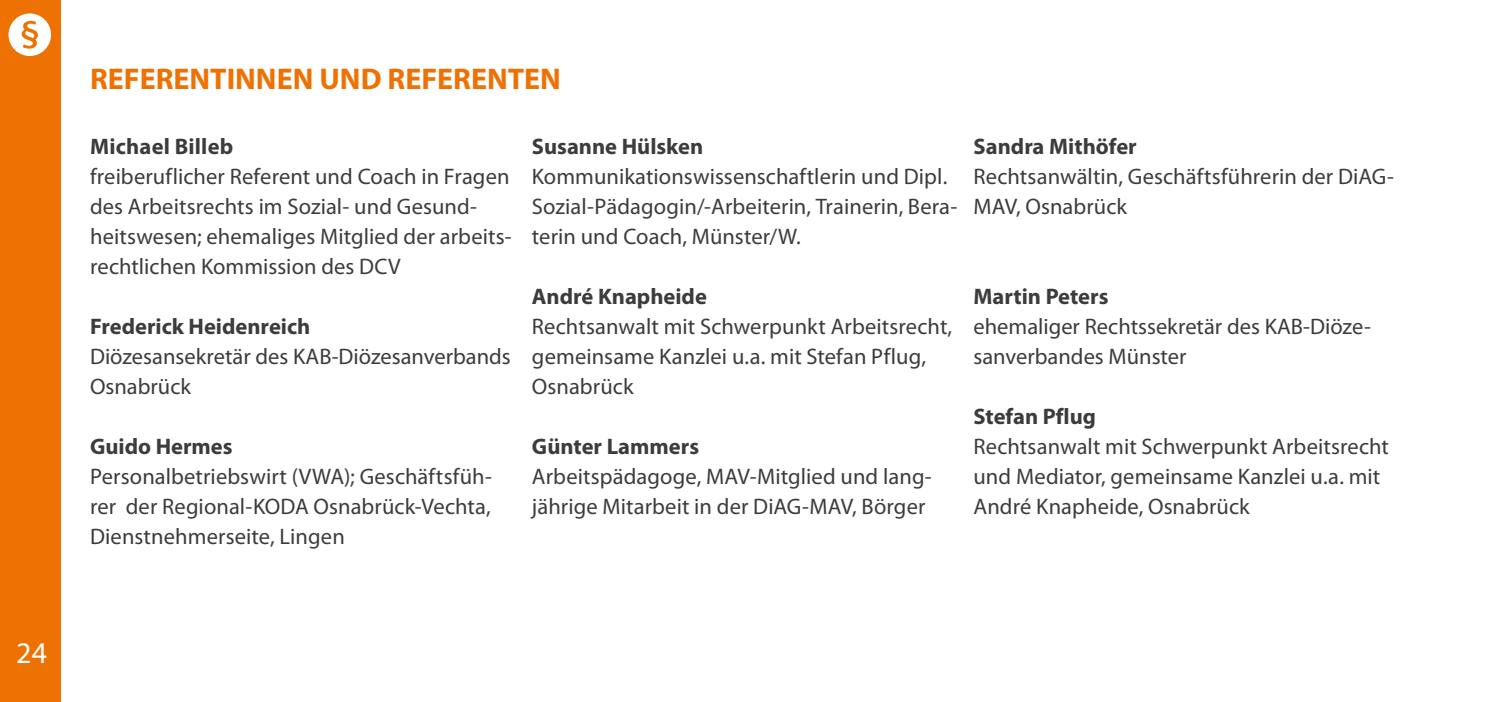
<style>
.page{position:relative;width:1489px;height:702px;background:#fff}
.page>*{position:absolute;margin:0;border:0;box-sizing:border-box;transform-origin:0 0}
.t1{font:700 30px "Myriad Pro";color:#ee7203}
.t2{font:30px "Myriad Pro";color:#fff}
.t3{font:22.5px/30px "Myriad Pro";letter-spacing:.005em;color:#3c3c3b}
.t4{font:700 22.5px "Myriad Pro";color:#3c3c3b}
</style>
<div class="page">
<div style="left:0;top:0;width:60px;height:702px;background:#ee7203"></div>
<svg style="left:9px;top:13px;width:42px;height:43px"></svg>
<h1 class="t2" style="left:16px;top:634px;width:32px">24</h1>
<h1 class="t1" style="left:90px;top:59px;width:472px">REFERENTINNEN UND REFERENTEN</h1>
<p class="t4" style="left:90px;top:131px;width:145px">Michael Billeb</p>
<p class="t3" style="left:90px;top:161px;width:423px">freiberuflicher Referent und Coach in Fragen des Arbeitsrechts im Sozial- und Gesund&shy;heitswesen; ehemaliges Mitglied der arbeits&shy;rechtlichen Kommission des DCV</p>
<p class="t4" style="left:90px;top:311px;width:222px">Frederick Heidenreich</p>
<p class="t3" style="left:90px;top:341px;width:422px">Diözesansekretär des KAB-Diözesanverbands<br>Osnabrück</p>
<p class="t4" style="left:90px;top:431px;width:144px">Guido Hermes</p>
<p class="t3" style="left:90px;top:461px;width:403px;text-align:justify">Personalbetriebswirt (VWA); Geschäftsfüh&shy;rer der Regional-KODA Osnabrück-Vechta, Dienstnehmerseite, Lingen</p>
<p class="t4" style="left:532px;top:131px;width:173px">Susanne Hülsken</p>
<p class="t3" style="left:532px;top:161px;width:427px">Kommunikationswissenschaftlerin und Dipl.<br>Sozial-Pädagogin/-Arbeiterin, Trainerin, Bera&shy;terin und Coach, Münster/W.</p>
<p class="t4" style="left:532px;top:281px;width:176px">André Knapheide</p>
<p class="t3" style="left:532px;top:311px;width:422px">Rechtsanwalt mit Schwerpunkt Arbeitsrecht, gemeinsame Kanzlei u.a. mit Stefan Pflug,<br>Osnabrück</p>
<p class="t4" style="left:532px;top:431px;width:169px">Günter Lammers</p>
<p class="t3" style="left:532px;top:461px;width:401px">Arbeitspädagoge, MAV-Mitglied und lang&shy;jährige Mitarbeit in der DiAG-MAV, Börger</p>
<p class="t4" style="left:973px;top:131px;width:165px">Sandra Mithöfer</p>
<p class="t3" style="left:973px;top:161px;width:422px">Rechtsanwältin, Geschäftsführerin der DiAG-<br>MAV, Osnabrück</p>
<p class="t4" style="left:973px;top:281px;width:136px">Martin Peters</p>
<p class="t3" style="left:973px;top:311px;width:399px">ehemaliger Rechtssekretär des KAB-Diöze&shy;sanverbandes Münster</p>
<p class="t4" style="left:973px;top:401px;width:124px">Stefan Pflug</p>
<p class="t3" style="left:973px;top:431px;width:417px">Rechtsanwalt mit Schwerpunkt Arbeitsrecht und Mediator, gemeinsame Kanzlei u.a. mit<br>André Knapheide, Osnabrück</p>
</div>
